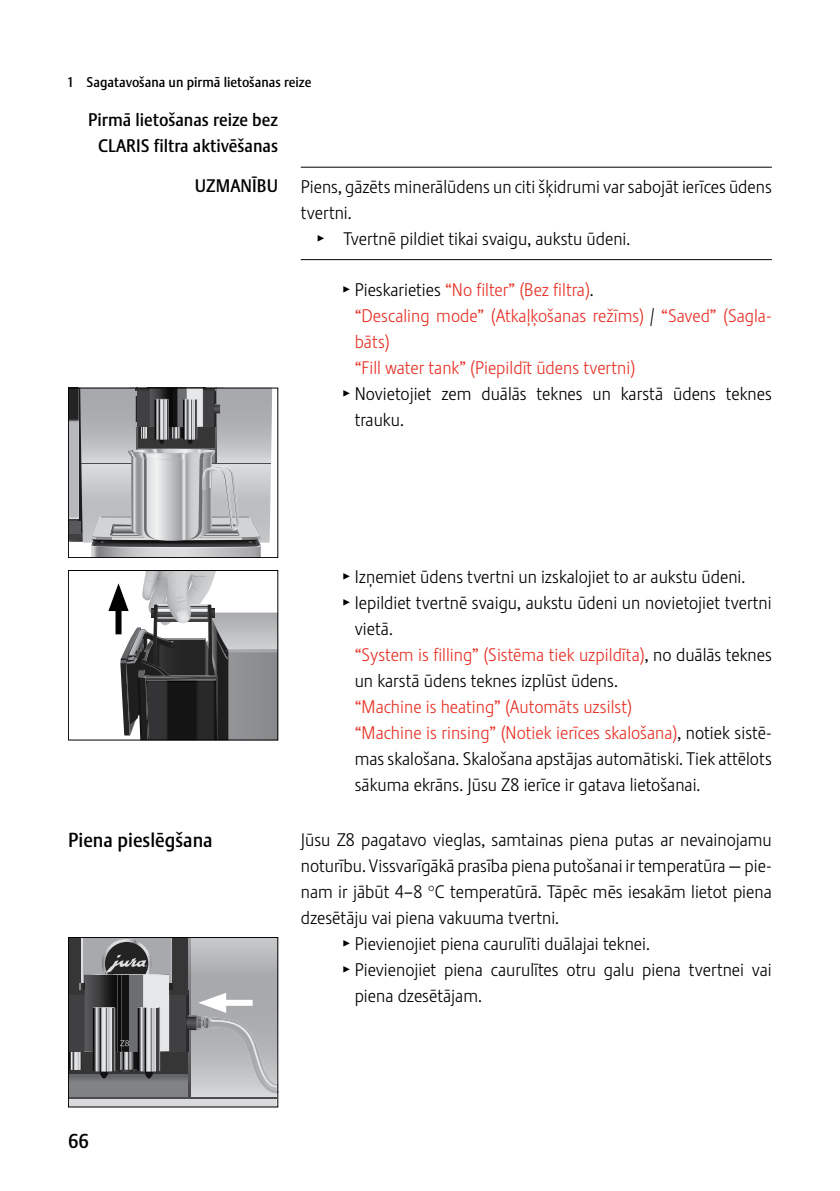
<style>
.page{position:relative;width:840px;height:1191px;background:#fff}
.page>*{position:absolute;margin:0;border:0;box-sizing:border-box;transform-origin:0 0}
.t1{font:20px "Stalemate Pro 2 J Medium";color:#000}
.t2{font:18px/26px "Stalemate Pro 2 J Light";color:#000}
.t3{font:18px "Stalemate Pro 2 J Light";color:#e63328}
.t4{font:18px/26px "Stalemate Pro 2 J Medium";color:#000;text-align:center}
.t5{font:14px "Stalemate Pro 2 J Medium";color:#000}
.s1{font-family:"Jura Pict 2006"}
.s2{font-family:"Jura Pict 2006";color:#000}
.s3{color:#000}
.s4{color:#e63328}
</style>
<div class="page">
<hr style="left:300px;top:167px;width:471px;height:1px;background:#000">
<hr style="left:300px;top:259px;width:471px;height:1px;background:#000">
<svg style="left:70px;top:390px;width:202px;height:166px;background:#a7a8aa"></svg>
<div style="left:68px;top:388px;width:210px;height:170px;border:1px solid #000"></div>
<svg style="left:108px;top:570px;width:170px;height:170px"></svg>
<svg style="left:68px;top:937px;width:210px;height:170px;background:#8a8b8d"></svg>
<p class="t5" style="left:68px;top:73px;width:245px">1 Sagatavošana un pirmā lietošanas reize</p>
<p class="t4" style="left:88px;top:107px;width:191px">Pirmā lietošanas reize bez<br>CLARIS filtra aktivēšanas</p>
<p class="t4" style="left:195px;top:173px;width:85px">UZMANĪBU</p>
<p class="t2" style="left:300px;top:173px;width:472px">Piens, gāzēts minerālūdens un citi šķidrumi var sabojāt ierīces ūdens</p>
<p class="t2" style="left:300px;top:199px;width:52px">tvertni.</p>
<p class="t2" style="left:317px;top:225px;width:314px"><span class="s1">T</span> Tvertnē pildiet tikai svaigu, aukstu ūdeni.</p>
<p class="t3" style="left:343px;top:279px;width:252px"><span class="s2">T</span> <span class="s3">Pieskarieties</span> “No filter” (Bez filtra)<span class="s3">.</span></p>
<p class="t3" style="left:354px;top:305px;width:418px">“Descaling mode” (Atkaļķošanas režīms) <span class="s3">/</span> “Saved” (Sagla-</p>
<p class="t3" style="left:354px;top:331px;width:36px">bāts)</p>
<p class="t3" style="left:354px;top:357px;width:282px">“Fill water tank” (Piepildīt ūdens tvertni)</p>
<p class="t2" style="left:343px;top:381px;width:430px"><span class="s1">T</span> Novietojiet zem duālās teknes un karstā ūdens teknes</p>
<p class="t2" style="left:354px;top:407px;width:51px">trauku.</p>
<p class="t1" style="left:68px;top:828px;width:146px">Piena pieslēgšana</p>
<p class="t1" style="left:68px;top:1129px;width:22px">66</p>
<p class="t2" style="left:343px;top:563px;width:403px"><span class="s1">T</span> Izņemiet ūdens tvertni un izskalojiet to ar aukstu ūdeni.</p>
<p class="t2" style="left:343px;top:589px;width:429px"><span class="s1">T</span> Iepildiet tvertnē svaigu, aukstu ūdeni un novietojiet tvertni</p>
<p class="t2" style="left:354px;top:615px;width:40px">vietā.</p>
<p class="t3" style="left:354px;top:644px;width:418px">“System is filling” (Sistēma tiek uzpildīta)<span class="s3">, no duālās teknes</span></p>
<p class="t2" style="left:354px;top:667px;width:264px">un karstā ūdens teknes izplūst ūdens.</p>
<p class="t2" style="left:354px;top:693px;width:418px"><span class="s4">“Machine is heating” (Automāts uzsilst)<br>“Machine is rinsing” (Notiek ierīces skalošana)</span>, notiek sistē&shy;mas skalošana. Skalošana apstājas automātiski. Tiek attēlots sākuma ekrāns. Jūsu Z8 ierīce ir gatava lietošanai.</p>
<p class="t2" style="left:300px;top:826px;width:472px">Jūsu Z8 pagatavo vieglas, samtainas piena putas ar nevainojamu</p>
<p class="t2" style="left:300px;top:852px;width:472px">noturību. Vissvarīgākā prasība piena putošanai ir temperatūra — pie-</p>
<p class="t2" style="left:300px;top:878px;width:472px">nam ir jābūt 4–8 °C temperatūrā. Tāpēc mēs iesakām lietot piena</p>
<p class="t2" style="left:300px;top:904px;width:260px">dzesētāju vai piena vakuuma tvertni.</p>
<p class="t2" style="left:343px;top:930px;width:308px"><span class="s1">T</span> Pievienojiet piena caurulīti duālajai teknei.</p>
<p class="t2" style="left:343px;top:956px;width:430px"><span class="s1">T</span> Pievienojiet piena caurulītes otru galu piena tvertnei vai</p>
<p class="t2" style="left:354px;top:982px;width:129px">piena dzesētājam.</p>
</div>
